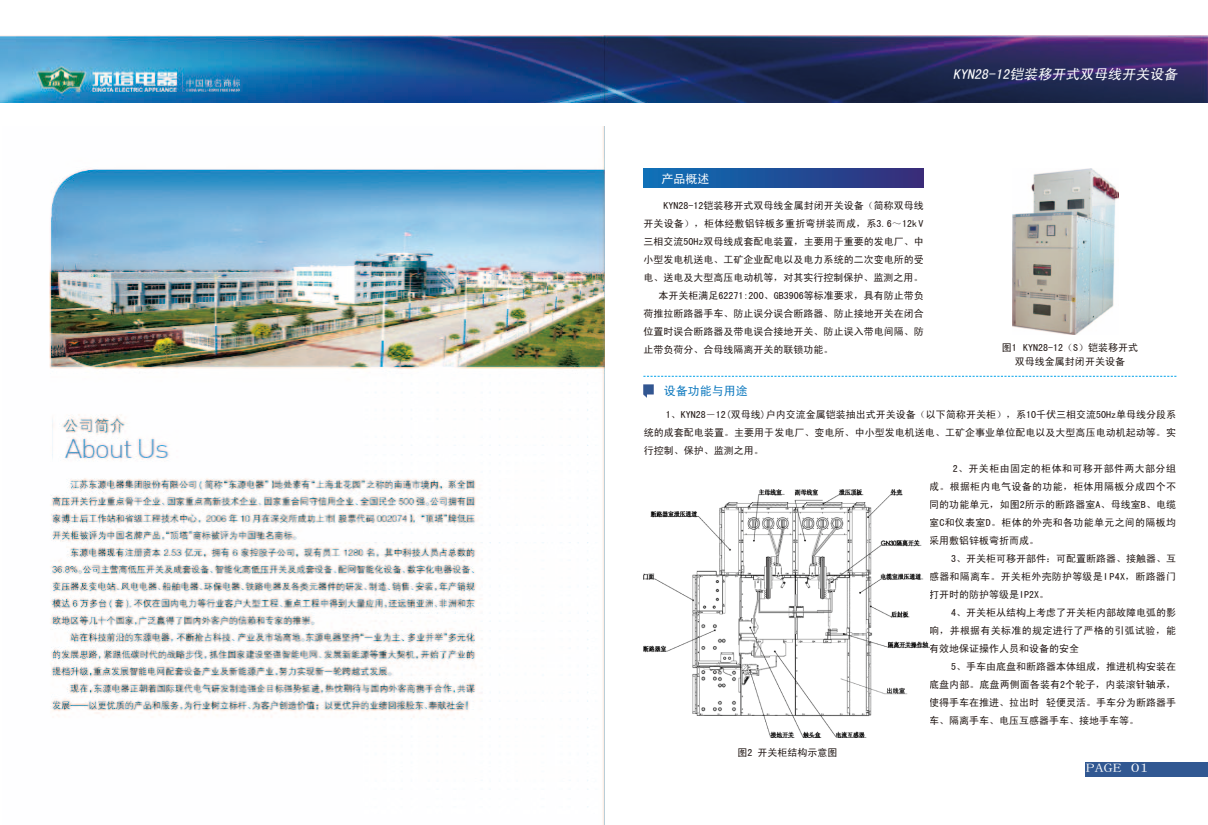
<style>
.page{position:relative;width:1208px;height:825px;background:#fff}
.page>*{position:absolute;margin:0;border:0;box-sizing:border-box;transform-origin:0 0}
.t1{font:italic 14px "Sim Hei";color:#fff}
.t2{font:12px "Sim Hei";color:#0f7abf}
.t3{font:12px "Sim Sun";color:#fff;scale:1.5 1}
.t4{font:12px "Sim Hei";color:#fff}
.t5{font:10px/14px "Sim Hei";color:#231916;text-align:center}
.t6{font:10px "Sim Hei";letter-spacing:.03em;color:#231916}
.t7{font:10px "Sim Hei";letter-spacing:.025em;color:#231916}
.t8{font:10px "Sim Hei";letter-spacing:.04em;color:#231916}
</style>
<div class="page">
<img style="left:0;top:36px;width:1208px;height:66px">
<div style="left:1085px;top:762px;width:123px;height:15px;background:#315892"></div>
<img style="left:49px;top:126px;width:555px;height:699px">
<div style="left:643px;top:169px;width:280px;height:18px;background:linear-gradient(to right,#0c72b8,#352c78)"></div>
<img style="left:1012px;top:169px;width:107px;height:165px">
<svg style="left:643px;top:384px;width:10px;height:13px"></svg>
<svg style="left:643px;top:376px;width:533px;height:1px"></svg>
<img style="left:643px;top:489px;width:286px;height:248px">
<h1 class="t1" style="left:953px;top:67px;width:228px">KYN28-12铠装移开式双母线开关设备</h1>
<p class="t4" style="left:661px;top:173px;width:49px">产品概述</p>
<p class="t5" style="left:663px;top:198px;width:261px">KYN28-12铠装移开式双母线金属封闭开关设备（简称双母线</p>
<p class="t5" style="left:643px;top:216px;width:282px">开关设备），柜体经敷铝锌板多重折弯拼装而成，系3.6～12k V</p>
<p class="t5" style="left:643px;top:234px;width:282px">三相交流50Hz双母线成套配电装置，主要用于重要的发电厂、中</p>
<p class="t5" style="left:643px;top:252px;width:282px">小型发电机送电、工矿企业配电以及电力系统的二次变电所的受</p>
<p class="t5" style="left:643px;top:270px;width:281px">电、送电及大型高压电动机等，对其实行控制保护、监测之用。</p>
<p class="t5" style="left:658px;top:288px;width:266px">本开关柜满足62271:200、GB3906等标准要求，具有防止带负</p>
<p class="t5" style="left:643px;top:306px;width:282px">荷推拉断路器手车、防止误分误合断路器、防止接地开关在闭合</p>
<p class="t5" style="left:643px;top:324px;width:282px">位置时误合断路器及带电误合接地开关、防止误入带电间隔、防</p>
<p class="t5" style="left:643px;top:342px;width:191px">止带负荷分、合母线隔离开关的联锁功能。</p>
<p class="t5" style="left:1002px;top:340px;width:138px">图1 KYN28-12（S）铠装移开式双母线金属封闭开关设备</p>
<p class="t2" style="left:664px;top:384px;width:85px">设备功能与用途</p>
<p class="t5" style="left:666px;top:407px;width:511px">1、KYN28－12(双母线)户内交流金属铠装抽出式开关设备（以下简称开关柜），系10千伏三相交流50Hz单母线分段系</p>
<p class="t5" style="left:644px;top:425px;width:534px">统的成套配电装置。主要用于发电厂、变电所、中小型发电机送电、工矿企事业单位配电以及大型高压电动机起动等。实</p>
<p class="t5" style="left:644px;top:443px;width:121px">行控制、保护、监测之用。</p>
<p class="t8" style="left:952px;top:463px;width:225px">2、开关柜由固定的柜体和可移开部件两大部分组</p>
<p class="t6" style="left:929px;top:481px;width:248px">成。根据柜内电气设备的功能，柜体用隔板分成四个不</p>
<p class="t5" style="left:929px;top:497px;width:248px">同的功能单元，如图2所示的断路器室A、母线室B、电缆</p>
<p class="t6" style="left:929px;top:517px;width:248px">室C和仪表室D。柜体的外壳和各功能单元之间的隔板均</p>
<p class="t5" style="left:929px;top:533px;width:111px">采用敷铝锌板弯折而成。</p>
<p class="t5" style="left:951px;top:551px;width:226px">3、开关柜可移开部件：可配置断路器、接触器、互</p>
<p class="t7" style="left:929px;top:571px;width:248px">感器和隔离车。开关柜外壳防护等级是I P4X，断路器门</p>
<p class="t5" style="left:929px;top:587px;width:121px">打开时的防护等级是IP2X。</p>
<p class="t5" style="left:951px;top:605px;width:226px">4、开关柜从结构上考虑了开关柜内部故障电弧的影</p>
<p class="t6" style="left:929px;top:625px;width:248px">响，并根据有关标准的规定进行了严格的引弧试验，能</p>
<p class="t5" style="left:929px;top:641px;width:151px">有效地保证操作人员和设备的安全</p>
<p class="t5" style="left:951px;top:659px;width:226px">5、手车由底盘和断路器本体组成，推进机构安装在</p>
<p class="t5" style="left:929px;top:677px;width:248px">底盘内部。底盘两侧面各装有2个轮子，内装滚针轴承，</p>
<p class="t5" style="left:929px;top:695px;width:248px">使得手车在推进、拉出时 轻便灵活。手车分为断路器手</p>
<p class="t5" style="left:929px;top:713px;width:211px">车、隔离手车、电压互感器手车、接地手车等。</p>
<p class="t5" style="left:737px;top:746px;width:101px">图2 开关柜结构示意图</p>
<p class="t3" style="left:1085px;top:762px;width:43px">PAGE 01</p>
</div>
